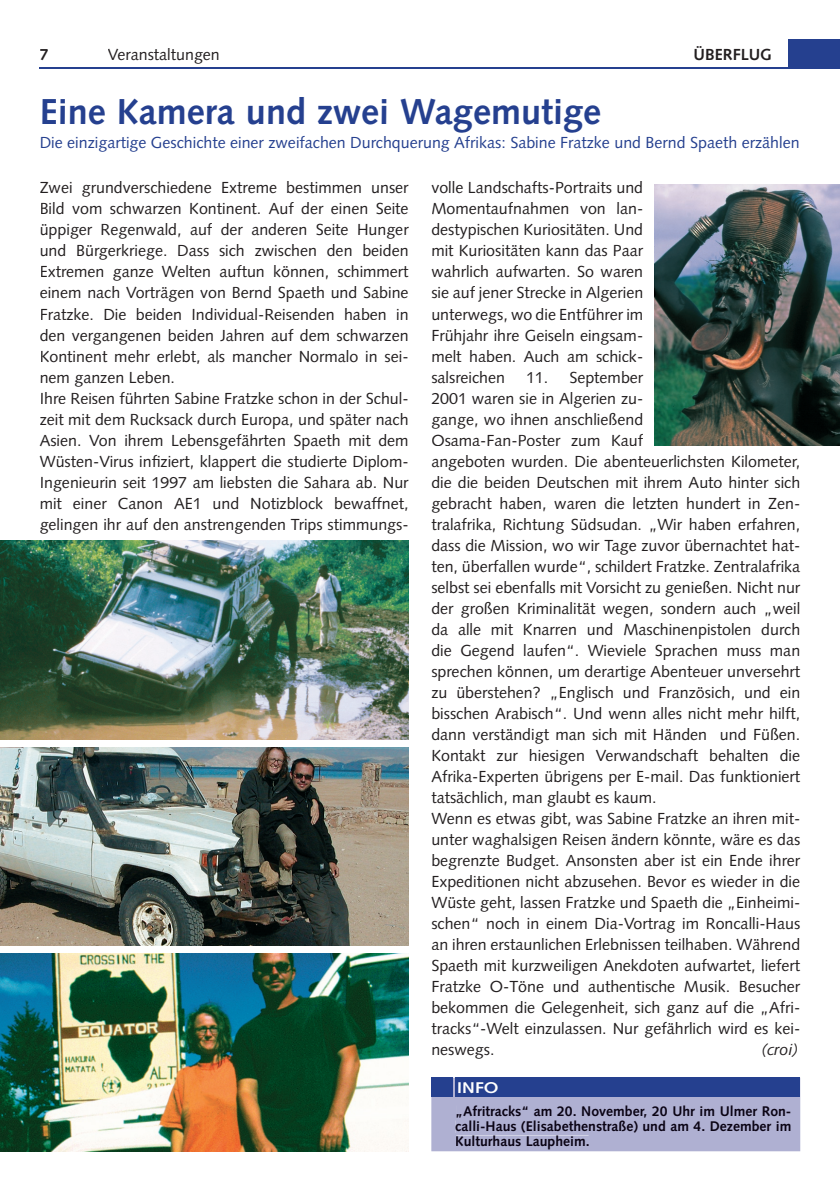
<style>
.page{position:relative;width:840px;height:1191px;background:#fff}
.page>*{position:absolute;margin:0;border:0;box-sizing:border-box;transform-origin:0 0}
.t1{font:700 36px "Syntax";color:#25408f}
.t2{font:16px/21px "Syntax";color:#231f20}
.t3{font:16px "Syntax";color:#25408f}
.t4{font:700 16px "Syntax";color:#231f20}
.t5{font:italic 16px "Syntax";color:#231f20}
.t6{font:700 15.6px "Syntax";color:#fff;scale:1.14 1}
.t7{font:700 14px/15px "Syntax";color:#0a0314;text-align:justify}
</style>
<div class="page">
<div style="left:788px;top:40px;width:51px;height:28px;background:#25408f"></div>
<hr style="left:40px;top:68px;width:799px;height:1px;background:#25408f">
<div style="left:431px;top:1077px;width:368px;height:74px;background:#afb0d2"></div>
<div style="left:455px;top:1077px;width:344px;height:19px;background:#25408f"></div>
<div style="left:455px;top:1077px;width:167px;height:20px;background:#25408f"></div>
<div style="left:431px;top:1077px;width:22px;height:19px;background:#25408f"></div>
<div style="left:456px;top:1105px;width:334px;height:12px;background:#afb0d2"></div>
<div style="left:455px;top:1120px;width:335px;height:12px;background:#afb0d2"></div>
<div style="left:456px;top:1135px;width:132px;height:14px;background:#afb0d2"></div>
<img style="left:0;top:747px;width:408px;height:198px">
<img style="left:0;top:540px;width:408px;height:199px">
<img style="left:0;top:953px;width:408px;height:199px">
<img style="left:654px;top:184px;width:185px;height:261px">
<p class="t4" style="left:40px;top:45px;width:10px">7</p>
<p class="t2" style="left:108px;top:44px;width:113px">Veranstaltungen</p>
<p class="t4" style="left:693px;top:45px;width:80px">ÜBERFLUG</p>
<h1 class="t1" style="left:40px;top:91px;width:562px">Eine Kamera und zwei Wagemutige</h1>
<p class="t3" style="left:40px;top:133px;width:761px">Die einzigartige Geschichte einer zweifachen Durchquerung Afrikas: Sabine Fratzke und Bernd Spaeth erzählen</p>
<p class="t2" style="left:40px;top:177px;width:370px">Zwei grundverschiedene Extreme bestimmen unser Bild vom schwarzen Kontinent. Auf der einen Seite üppiger Regenwald, auf der anderen Seite Hunger und Bürgerkriege. Dass sich zwischen den beiden Extremen ganze Welten auftun können, schimmert einem nach Vorträgen von Bernd Spaeth und Sabine Fratzke. Die beiden Individual-Reisenden haben in den vergangenen beiden Jahren auf dem schwarzen Kontinent mehr erlebt, als mancher Normalo in sei&shy;nem ganzen Leben.<br>Ihre Reisen führten Sabine Fratzke schon in der Schul&shy;zeit mit dem Rucksack durch Europa, und später nach Asien. Von ihrem Lebensgefährten Spaeth mit dem Wüsten-Virus infiziert, klappert die studierte Diplom-Ingenieurin seit 1997 am liebsten die Sahara ab. Nur mit einer Canon AE1 und Notizblock bewaffnet, gelingen ihr auf den anstrengenden Trips stimmungs-</p>
<p class="t2" style="left:431px;top:177px;width:213px;text-align:justify">volle Landschafts-Portraits und Momentaufnahmen von lan&shy;destypischen Kuriositäten. Und mit Kuriositäten kann das Paar wahrlich aufwarten. So waren sie auf jener Strecke in Algerien unterwegs, wo die Entführer im Frühjahr ihre Geiseln eingsam&shy;melt haben. Auch am schick&shy;salsreichen</p>
<p class="t2" style="left:431px;top:366px;width:370px;text-indent:95px">11. September<br>2001 waren sie in Algerien zu-<br>gange, wo ihnen anschließend<br>Osama-Fan-Poster zum Kauf<br>angeboten wurden. Die abenteuerlichsten Kilometer, die die beiden Deutschen mit ihrem Auto hinter sich gebracht haben, waren die letzten hundert in Zen&shy;tralafrika, Richtung Südsudan. „Wir haben erfahren, dass die Mission, wo wir Tage zuvor übernachtet hat&shy;ten, überfallen wurde“, schildert Fratzke. Zentralafrika selbst sei ebenfalls mit Vorsicht zu genießen. Nicht nur der großen Kriminalität wegen, sondern auch „weil da alle mit Knarren und Maschinenpistolen durch die Gegend laufen“. Wieviele Sprachen muss man sprechen können, um derartige Abenteuer unversehrt zu überstehen? „Englisch und Französich, und ein bisschen Arabisch“. Und wenn alles nicht mehr hilft, dann verständigt man sich mit Händen und Füßen.<br>Kontakt zur hiesigen Verwandschaft behalten die Afrika-Experten übrigens per E-mail. Das funktioniert tatsächlich, man glaubt es kaum.<br>Wenn es etwas gibt, was Sabine Fratzke an ihren mit&shy;unter waghalsigen Reisen ändern könnte, wäre es das begrenzte Budget. Ansonsten aber ist ein Ende ihrer Expeditionen nicht abzusehen. Bevor es wieder in die Wüste geht, lassen Fratzke und Spaeth die „Einheimi&shy;schen“ noch in einem Dia-Vortrag im Roncalli-Haus an ihren erstaunlichen Erlebnissen teilhaben. Während Spaeth mit kurzweiligen Anekdoten aufwartet, liefert Fratzke O-Töne und authentische Musik. Besucher bekommen die Gelegenheit, sich ganz auf die „Afri&shy;tracks“-Welt einzulassen. Nur gefährlich wird es kei&shy;neswegs.</p>
<p class="t5" style="left:761px;top:1039px;width:38px">(croi)</p>
<p class="t6" style="left:457px;top:1078px;width:38px">INFO</p>
<p class="t7" style="left:455px;top:1103px;width:337px">„Afritracks“ am 20. November, 20 Uhr im Ulmer Ron&shy;calli-Haus (Elisabethenstraße) und am 4. Dezember im Kulturhaus Laupheim.</p>
</div>
